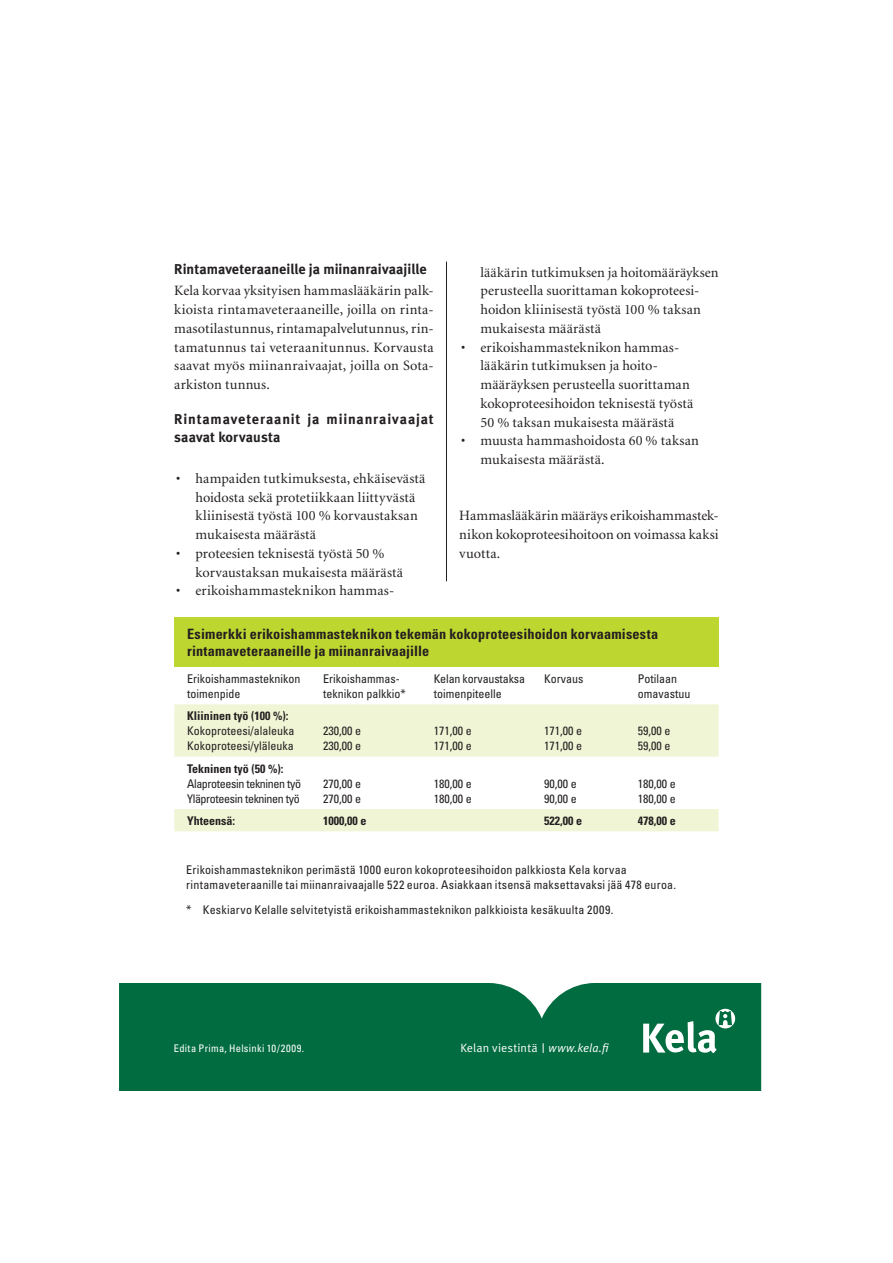
<style>
.page{position:relative;width:893px;height:1263px;background:#fff}
.page>*{position:absolute;margin:0;border:0;box-sizing:border-box;transform-origin:0 0}
.t1{font:14.25px/18.8px "Minion LT";letter-spacing:.01em;color:#231f20}
.t2{font:700 condensed 14.25px/16.5px "Univers";letter-spacing:.01em;color:#231f20}
.t3{font:700 14.25px/18.8px "Meta";letter-spacing:.055em;color:#231f20}
.t4{font:700 14.25px "Meta";letter-spacing:.01em;color:#231f20}
.t5{font:condensed 12px/15px "Univers";color:#231f20}
.t6{font:700 condensed 12px "Univers";color:#231f20}
.t7{font:condensed 12px/15px "Univers";letter-spacing:-.03em;color:#231f20}
.t8{font:12px "Meta Normal";letter-spacing:.015em;color:#fff}
.t9{font:condensed 10.5px "Univers";letter-spacing:.025em;color:#fff}
.s1{font-style:italic}
</style>
<div class="page">
<div style="left:119px;top:983px;width:642px;height:108px;background:#006c3f"></div>
<svg style="left:643px;top:1009px;width:92px;height:44px"></svg>
<div style="left:174px;top:618px;width:545px;height:49px;background:#bed730"></div>
<svg style="left:174px;top:704px;width:545px;height:127px;fill:#f0f5d5"></svg>
<hr style="left:446px;top:262px;width:1px;height:319px;background:#231f20">
<p class="t4" style="left:174px;top:260px;width:254px">Rintamaveteraaneille ja miinanraivaajille</p>
<p class="t1" style="left:174px;top:283px;width:261px;text-align:justify">Kela korvaa yksityisen hammaslääkärin palk&shy;kioista rintamaveteraaneille, joilla on rinta&shy;masotilastunnus, rintamapalvelutunnus, rin&shy;tamatunnus tai veteraanitunnus. Korvausta saavat myös miinanraivaajat, joilla on Sota&shy;arkiston tunnus.</p>
<p class="t3" style="left:174px;top:409px;width:261px">Rintamaveteraanit ja miinanraivaajat saavat korvausta</p>
<p class="t1" style="left:196px;top:470px;width:231px;text-indent:-19px">• hampaiden tutkimuksesta, ehkäisevästä hoidosta sekä protetiikkaan liittyvästä kliinisestä työstä 100 % korvaustaksan mukaisesta määrästä</p>
<p class="t1" style="left:196px;top:545px;width:209px;text-indent:-19px">• proteesien teknisestä työstä 50 % korvaustaksan mukaisesta määrästä</p>
<p class="t1" style="left:176px;top:583px;width:220px">• erikoishammasteknikon hammas-</p>
<p class="t1" style="left:480px;top:264px;width:240px">lääkärin tutkimuksen ja hoitomääräyksen perusteella suorittaman kokoproteesi&shy;hoidon kliinisestä työstä 100 % taksan mukaisesta määrästä</p>
<p class="t1" style="left:480px;top:339px;width:214px;text-indent:-19px">• erikoishammasteknikon hammas&shy;lääkärin tutkimuksen ja hoito&shy;määräyksen perusteella suorittaman kokoproteesi hoidon teknisestä työstä 50 % taksan mukaisesta määrästä</p>
<p class="t1" style="left:480px;top:433px;width:220px;text-indent:-19px">• muusta hammashoidosta 60 % taksan mukaisesta määrästä.</p>
<p class="t1" style="left:459px;top:508px;width:261px;text-align:justify">Hammaslääkärin määräys erikoishammastek&shy;nikon kokoproteesihoitoon on voimassa kaksi vuotta.</p>
<p class="t2" style="left:187px;top:627px;width:473px">Esimerkki erikoishammasteknikon tekemän kokoproteesihoidon korvaamisesta rintamaveteraaneille ja miinanraivaajille</p>
<p class="t5" style="left:187px;top:672px;width:115px">Erikoishammasteknikon toimenpide</p>
<p class="t5" style="left:323px;top:672px;width:84px">Erikoishammas&shy;teknikon palkkio*</p>
<p class="t5" style="left:434px;top:672px;width:93px">Kelan korvaus taksa toimenpiteelle</p>
<p class="t5" style="left:544px;top:672px;width:41px">Korvaus</p>
<p class="t5" style="left:638px;top:672px;width:54px">Potilaan omavastuu</p>
<p class="t6" style="left:187px;top:712px;width:103px">Kliininen työ (100 %):</p>
<p class="t5" style="left:187px;top:725px;width:109px">Kokoproteesi/alaleuka<br>Kokoproteesi/yläleuka</p>
<p class="t5" style="left:323px;top:725px;width:39px">230,00 e<br>230,00 e</p>
<p class="t5" style="left:434px;top:725px;width:39px">171,00 e<br>171,00 e</p>
<p class="t5" style="left:544px;top:725px;width:39px">171,00 e<br>171,00 e</p>
<p class="t5" style="left:638px;top:725px;width:34px">59,00 e<br>59,00 e</p>
<p class="t6" style="left:187px;top:764px;width:98px">Tekninen työ (50 %):</p>
<p class="t7" style="left:187px;top:777px;width:115px">Alaproteesin tekninen työ<br>Yläproteesin tekninen työ</p>
<p class="t5" style="left:323px;top:777px;width:39px">270,00 e<br>270,00 e</p>
<p class="t5" style="left:434px;top:777px;width:39px">180,00 e<br>180,00 e</p>
<p class="t5" style="left:544px;top:777px;width:34px">90,00 e<br>90,00 e</p>
<p class="t5" style="left:638px;top:777px;width:39px">180,00 e<br>180,00 e</p>
<p class="t6" style="left:187px;top:816px;width:50px">Yhteensä:</p>
<p class="t6" style="left:323px;top:816px;width:45px">1000,00 e</p>
<p class="t6" style="left:544px;top:816px;width:39px">522,00 e</p>
<p class="t6" style="left:638px;top:816px;width:39px">478,00 e</p>
<p class="t5" style="left:186px;top:863px;width:491px;line-height:15.8px">Erikoishammasteknikon perimästä 1000 euron kokoproteesihoidon palkkiosta Kela korvaa rintamaveteraanille tai miinanraivaajalle 522 euroa. Asiakkaan itsensä maksettavaksi jää 478 euroa.</p>
<p class="t5" style="left:186px;top:903px;width:429px">* Keskiarvo Kelalle selvitetyistä erikoishammasteknikon palkkioista kesäkuulta 2009.</p>
<p class="t9" style="left:174px;top:1045px;width:132px">Edita Prima, Helsinki 10/2009.</p>
<p class="t8" style="left:460px;top:1041px;width:150px">Kelan viestintä <span class="s1">www.kela.fi</span></p>
</div>
